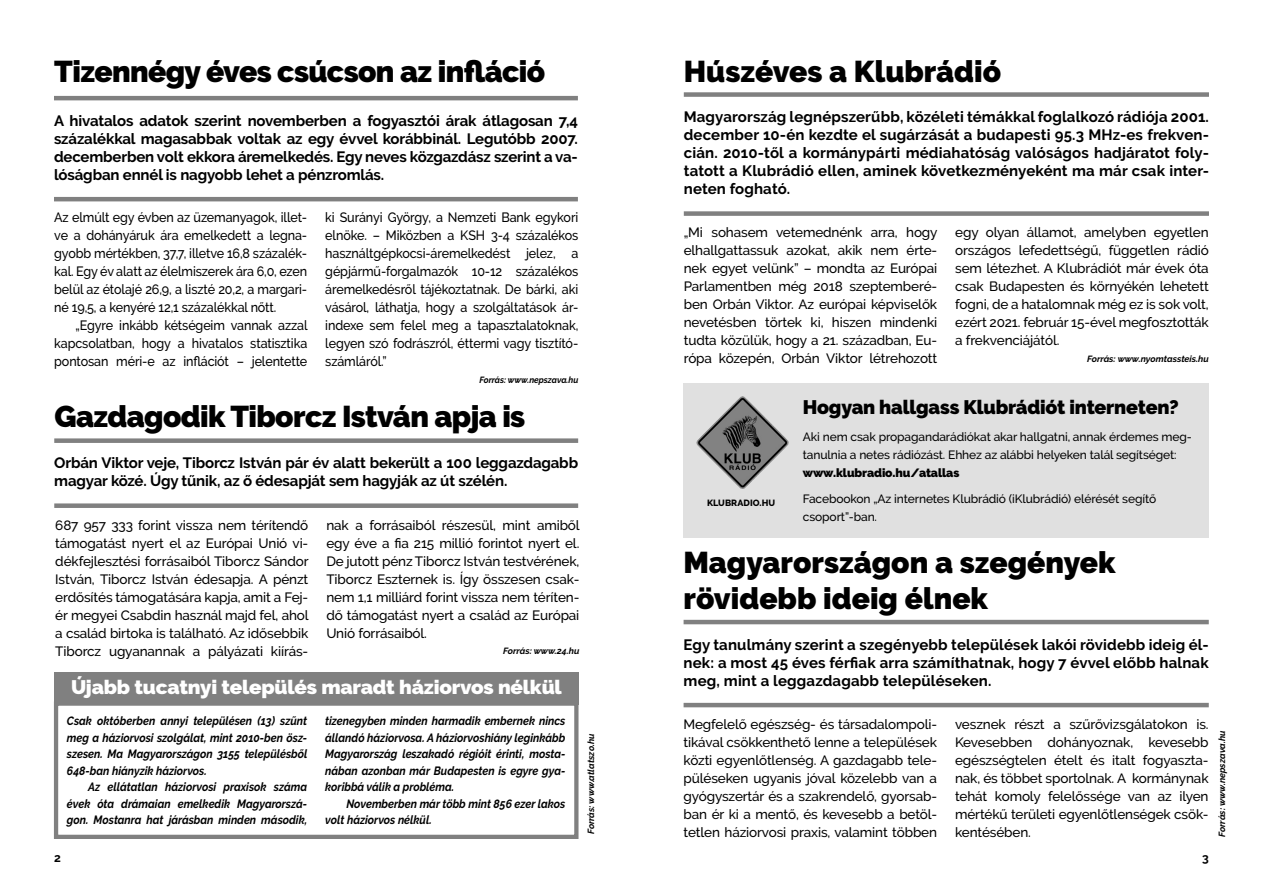
<style>
.page{position:relative;width:1263px;height:893px;background:#fff}
.page>*{position:absolute;margin:0;border:0;box-sizing:border-box;transform-origin:0 0}
._00_cím{font:900 30px/36px "Raleway";color:#000}
._00_cím-2{font:900 30px "Raleway";letter-spacing:-.02em;color:#000}
._00_kenyér{font:900 19.5px "Raleway";letter-spacing:-.01em;color:#fff;scale:1.05 1}
._00_kenyér-2{font:900 19.5px "Raleway";letter-spacing:-.01em;color:#000}
._00_lead{font:700 15px/18px "Raleway";letter-spacing:-.01em;color:#000;text-align:justify}
._00_kenyér-3{font:500 13.5px/18px "Raleway";letter-spacing:-.01em;color:#000;text-align:justify}
._00_kenyér-4{font:500 13.5px/18px "Raleway";letter-spacing:-.01em;color:#000;text-align:justify;scale:.93 1}
._00_képalá{font:italic 700 12px/16.5px "Raleway";color:#000;text-align:justify;scale:.9 1}
._00_kenyér-5{font:500 12px/18px "Raleway";letter-spacing:-.01em;color:#000}
._00_box_kiemelt_text{font:700 12px "Raleway";color:#000}
._00_képalá-2{font:italic 700 9px "Raleway";color:#000}
._00_képalá-3{font:italic 700 9px "Raleway";color:#000;scale:.93 1}
._00_kenyér-6{font:800 9px "Raleway";letter-spacing:.01em;color:#000}
.s1{font-weight:900}
</style>
<div class="page">
<div style="left:54px;top:672px;width:524px;height:32px;background:#808080"></div>
<div style="left:54px;top:701px;width:524px;height:138px;border:4px solid #808080"></div>
<hr style="left:684px;top:620px;width:525px;height:4px;background:#808080">
<hr style="left:684px;top:703px;width:525px;height:4px;background:#808080">
<hr style="left:54px;top:96px;width:524px;height:4px;background:#808080">
<hr style="left:54px;top:197px;width:524px;height:4px;background:#808080">
<div style="left:54px;top:438px;width:524px;height:5px;background:#808080"></div>
<div style="left:54px;top:503px;width:524px;height:5px;background:#808080"></div>
<div style="left:684px;top:92px;width:525px;height:5px;background:#808080"></div>
<div style="left:684px;top:211px;width:525px;height:5px;background:#808080"></div>
<div style="left:684px;top:383px;width:525px;height:154px;background:#e0e0e0"></div>
<img style="left:696px;top:396px;width:93px;height:93px">
<p class="_00_cím-2" style="left:54px;top:54px;width:492px">Tizennégy éves csúcson az infláció</p>
<p class="_00_lead" style="left:54px;top:112px;width:525px">A hivatalos adatok szerint novemberben a fogyasztói árak átlagosan 7,4 százalékkal magasabbak voltak az egy évvel korábbinál. Legutóbb 2007. decemberben volt ekkora áremelkedés. Egy neves közgazdász szerint a va&shy;lóságban ennél is nagyobb lehet a pénzromlás.</p>
<p class="_00_kenyér-4" style="left:54px;top:208px;width:274px">Az elmúlt egy évben az üzemanyagok, illet&shy;ve a dohányáruk ára emelkedett a legna&shy;gyobb mértékben, 37,7, illetve 16,8 százalék&shy;kal. Egy év alatt az élelmiszerek ára 6,0, ezen belül az étolajé 26,9, a liszté 20,2, a margari&shy;né 19,5, a kenyéré 12,1 százalékkal nőtt.</p>
<p class="_00_kenyér-4" style="left:54px;top:316px;width:274px;text-indent:21px">„Egyre inkább kétségeim vannak azzal kapcsolatban, hogy a hivatalos statisztika pontosan méri-e az inflációt – jelentette</p>
<p class="_00_kenyér-4" style="left:325px;top:208px;width:274px">ki Surányi György, a Nemzeti Bank egykori elnöke. – Miközben a KSH 3-4 százalékos használtgépkocsi-áremelkedést jelez, a gépjármű-forgalmazók 10-12 százalékos áremelkedésről tájékoztatnak. De bárki, aki vásárol, láthatja, hogy a szolgáltatások ár&shy;indexe sem felel meg a tapasztalatoknak, legyen szó fodrászról, éttermi vagy tisztító&shy;számláról.”</p>
<p class="_00_képalá-3" style="left:479px;top:374px;width:108px">Forrás: www.nepszava.hu</p>
<p class="_00_cím-2" style="left:55px;top:399px;width:472px">Gazdagodik Tiborcz István apja is</p>
<p class="_00_lead" style="left:54px;top:454px;width:525px">Orbán Viktor veje, Tiborcz István pár év alatt bekerült a 100 leggazdagabb magyar közé. Úgy tűnik, az ő édesapját sem hagyják az út szélén.</p>
<p class="_00_kenyér-3" style="left:55px;top:516px;width:255px">687 957 333 forint vissza nem térítendő támogatást nyert el az Európai Unió vi&shy;dékfejlesztési forrásaiból Tiborcz Sándor István, Tiborcz István édesapja. A pénzt erdősítés támogatására kapja, amit a Fej&shy;ér megyei Csabdin használ majd fel, ahol a család birtoka is található. Az idősebbik Tiborcz ugyanannak a pályázati kiírás-</p>
<p class="_00_kenyér-3" style="left:326px;top:516px;width:255px">nak a forrásaiból részesül, mint amiből egy éve a fia 215 millió forintot nyert el.<br>De jutott pénz Tiborcz István testvérének, Tiborcz Eszternek is. Így összesen csak&shy;nem 1,1 milliárd forint vissza nem téríten&shy;dő támogatást nyert a család az Európai Unió forrásaiból.</p>
<p class="_00_képalá-2" style="left:503px;top:646px;width:78px">Forrás: www.24.hu</p>
<p class="_00_kenyér" style="left:71px;top:676px;width:469px">Újabb tucatnyi település maradt háziorvos nélkül</p>
<p class="_00_képalá" style="left:67px;top:713px;width:269px">Csak októberben annyi településen (13) szűnt meg a háziorvosi szolgálat, mint 2010-ben ös - szesen. Ma Magyarországon 3155 településből 648-ban hiányzik háziorvos.</p>
<p class="_00_képalá" style="left:67px;top:779px;width:268px;text-indent:21px">Az ellátatlan háziorvosi praxisok száma évek óta drámaian emelkedik Magyarorszá&shy;gon. Mostanra hat járásban minden második,</p>
<p class="_00_képalá" style="left:325px;top:713px;width:268px">tizenegyben minden harmadik embernek nincs állandó háziorvosa. A háziorvoshiány leginkább Magyarország leszakadó régióit érinti, mosta&shy;nában azonban már Budapesten is egyre gya&shy;koribbá válik a probléma.</p>
<p class="_00_képalá" style="left:325px;top:795px;width:268px;text-indent:21px">Novemberben már több mint 856 ezer lakos volt háziorvos nélkül.</p>
<p class="_00_képalá-2" style="left:586px;top:834px;width:102px;rotate:-90deg">Forrás: www.atlatszo.hu</p>
<p class="_00_cím" style="left:684px;top:54px;width:319px">Húszéves a Klubrádió</p>
<p class="_00_lead" style="left:684px;top:108px;width:527px">Magyarország legnépszerűbb, közéleti témákkal foglalkozó rádiója 2001. december 10-én kezdte el sugárzását a budapesti 95.3 MHz-es frekven&shy;cián. 2010-től a kormánypárti médiahatóság valóságos hadjáratot foly&shy;tatott a Klubrádió ellen, aminek következményeként ma már csak inter&shy;neten fogható.</p>
<p class="_00_kenyér-3" style="left:684px;top:223px;width:255px">„Mi sohasem vetemednénk arra, hogy elhallgattassuk azokat, akik nem érte&shy;nek egyet velünk” – mondta az Európai Parlamentben még 2018 szeptemberé&shy;ben Orbán Viktor. Az európai képviselők nevetésben törtek ki, hiszen mindenki tudta közülük, hogy a 21. században, Eu&shy;rópa közepén, Orbán Viktor létrehozott</p>
<p class="_00_kenyér-3" style="left:955px;top:223px;width:255px">egy olyan államot, amelyben egyetlen országos lefedettségű, független rádió sem létezhet. A Klubrádiót már évek óta csak Budapesten és környékén lehetett fogni, de a hatalomnak még ez is sok volt, ezért 2021. február 15-ével megfosztották a frekvenciájától.</p>
<p class="_00_képalá-2" style="left:1087px;top:353px;width:123px">Forrás: www.nyomtassteis.hu</p>
<p class="_00_kenyér-6" style="left:707px;top:498px;width:70px">KLUBRADIO.HU</p>
<p class="_00_kenyér-2" style="left:803px;top:396px;width:377px">Hogyan hallgass Klubrádiót interneten?</p>
<p class="_00_kenyér-5" style="left:803px;top:427px;width:390px">Aki nem csak propagandarádiókat akar hallgatni, annak érdemes meg&shy;tanulnia a netes rádiózást. Ehhez az alábbi helyeken talál segítséget: <span class="s1">www.klubradio.hu/atallas</span></p>
<p class="_00_kenyér-5" style="left:803px;top:490px;width:355px">Facebookon „Az internetes Klubrádió (iKlubrádió) elérését segítő csoport”-ban.</p>
<p class="_00_cím" style="left:684px;top:544px;width:434px">Magyarországon a szegények rövidebb ideig élnek</p>
<p class="_00_lead" style="left:684px;top:636px;width:527px">Egy tanulmány szerint a szegényebb települések lakói rövidebb ideig él&shy;nek: a most 45 éves férfiak arra számíthatnak, hogy 7 évvel előbb halnak meg, mint a leggazdagabb településeken.</p>
<p class="_00_kenyér-3" style="left:684px;top:715px;width:255px">Megfelelő egészség- és társadalompoli&shy;tikával csökkenthető lenne a települések közti egyenlőtlenség. A gazdagabb tele&shy;püléseken ugyanis jóval közelebb van a gyógyszertár és a szakrendelő, gyorsab&shy;ban ér ki a mentő, és kevesebb a betöl&shy;tetlen háziorvosi praxis, valamint többen</p>
<p class="_00_kenyér-3" style="left:955px;top:715px;width:255px">vesznek részt a szűrővizsgálatokon is.<br>Kevesebben dohányoznak, kevesebb egészségtelen ételt és italt fogyaszta&shy;nak, és többet sportolnak. A kormánynak tehát komoly felelőssége van az ilyen mértékű területi egyenlőtlenségek csök&shy;kentésében.</p>
<p class="_00_box_kiemelt_text" style="left:54px;top:851px;width:8px">2</p>
<p class="_00_box_kiemelt_text" style="left:1202px;top:851px;width:8px">3</p>
<p class="_00_képalá-2" style="left:1217px;top:837px;width:108px;rotate:-90deg">Forrás: www.nepszava.hu</p>
</div>
